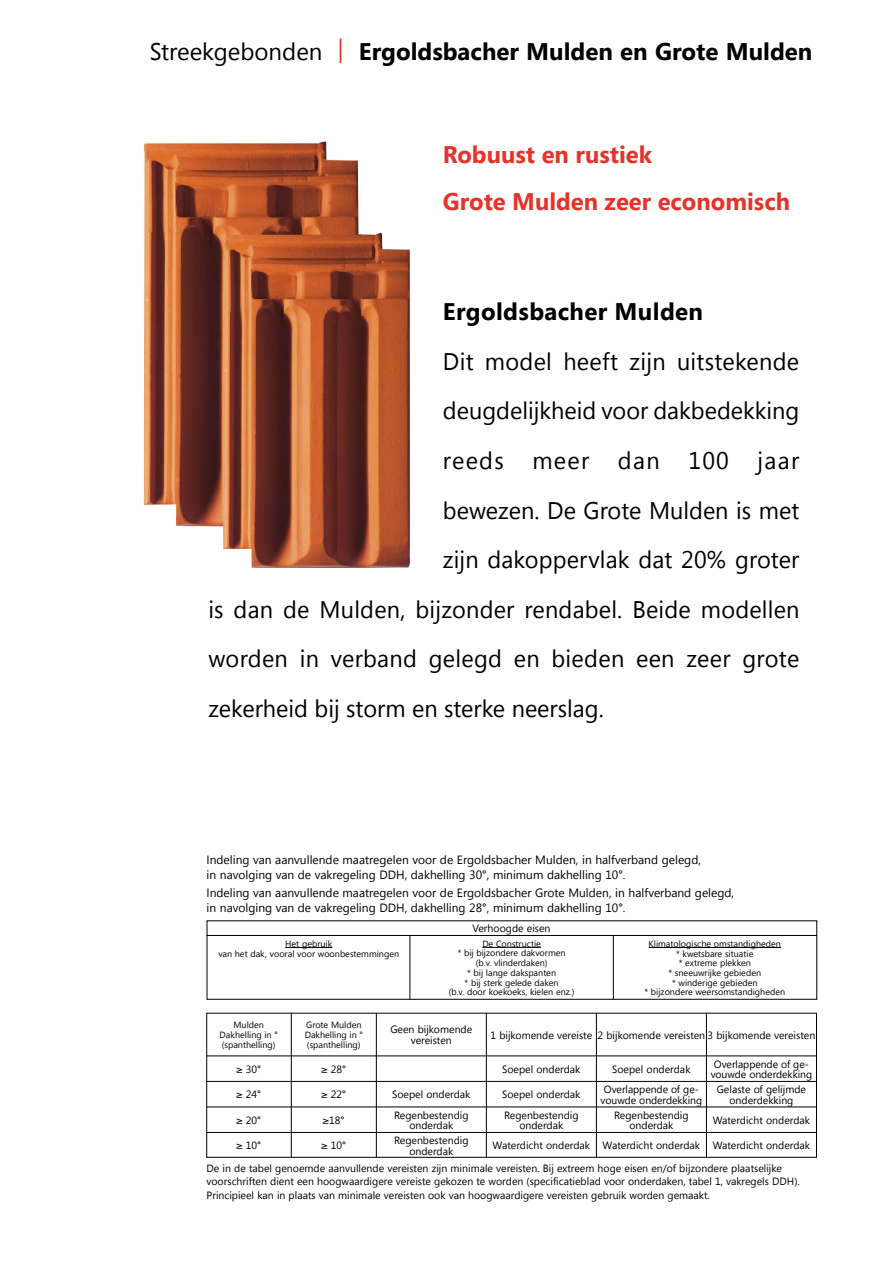
<style>
.page{position:relative;width:893px;height:1263px;background:#fff}
.page>*{position:absolute;margin:0;border:0;box-sizing:border-box;transform-origin:0 0}
.t1{font:24px "Segoe UI";letter-spacing:.005em;color:#000}
.t2{font:700 24px "Segoe UI";color:#000}
.t3{font:700 24px/46.5px "Segoe UI";color:#e73229}
.t4{font:24px "Segoe UI";letter-spacing:.055em;color:#000}
.t5{font:12px/14.4px "Segoe UI";color:#000}
.t6{font:10.5px/10.5px "Segoe UI";color:#000;text-align:center}
.t7{font:9px/9.8px "Segoe UI";color:#000;text-align:center}
.s1{font-weight:400}
.s2{font-weight:400;color:#e73229}
</style>
<div class="page">
<img style="left:144px;top:142px;width:266px;height:426px">
<hr style="left:207px;top:935px;width:610px;height:1px;background:#000">
<hr style="left:285px;top:947px;width:47px;height:1px;background:#000">
<hr style="left:482px;top:947px;width:59px;height:1px;background:#000">
<hr style="left:649px;top:947px;width:132px;height:1px;background:#000">
<hr style="left:410px;top:935px;width:1px;height:64px;background:#000">
<hr style="left:613px;top:935px;width:1px;height:64px;background:#000">
<hr style="left:206px;top:1056px;width:611px;height:1px;background:#000">
<hr style="left:207px;top:1081px;width:610px;height:1px;background:#000">
<hr style="left:206px;top:1107px;width:611px;height:1px;background:#000">
<hr style="left:207px;top:1132px;width:610px;height:1px;background:#000">
<hr style="left:291px;top:1013px;width:1px;height:144px;background:#000">
<hr style="left:376px;top:1013px;width:1px;height:144px;background:#000">
<hr style="left:486px;top:1013px;width:1px;height:144px;background:#000">
<hr style="left:596px;top:1013px;width:1px;height:144px;background:#000">
<hr style="left:706px;top:1013px;width:1px;height:144px;background:#000">
<h1 class="t2" style="left:150px;top:34px;width:664px"><span class="s1">Streekgebonden</span> <span class="s2">|</span> Ergoldsbacher Mulden en Grote Mulden</h1>
<h1 class="t3" style="left:443px;top:130px;width:349px">Robuust en rustiek<br>Grote Mulden zeer economisch</h1>
<h1 class="t2" style="left:443px;top:295px;width:262px">Ergoldsbacher Mulden</h1>
<h1 class="t1" style="left:443px;top:345px;width:358px">Dit model heeft zijn uitstekende</h1>
<h1 class="t1" style="left:443px;top:394px;width:358px">deugdelijkheid voor dakbedekking</h1>
<h1 class="t4" style="left:443px;top:444px;width:358px">reeds meer dan 100 jaar</h1>
<h1 class="t1" style="left:443px;top:493px;width:358px">bewezen. De Grote Mulden is met</h1>
<h1 class="t1" style="left:443px;top:543px;width:358px">zijn dakoppervlak dat 20% groter</h1>
<h1 class="t1" style="left:208px;top:592px;width:593px">is dan de Mulden, bijzonder rendabel. Beide modellen</h1>
<h1 class="t1" style="left:208px;top:642px;width:592px">worden in verband gelegd en bieden een zeer grote</h1>
<h1 class="t1" style="left:208px;top:691px;width:397px">zekerheid bij storm en sterke neerslag.</h1>
<p class="t5" style="left:207px;top:852px;width:496px">Indeling van aanvullende maatregelen voor de Ergoldsbacher Mulden, in halfverband gelegd, in navolging van de vakregeling DDH, dakhelling 30°, minimum dakhelling 10°.</p>
<p class="t5" style="left:207px;top:885px;width:529px">Indeling van aanvullende maatregelen voor de Ergoldsbacher Grote Mulden, in halfverband gelegd, in navolging van de vakregeling DDH, dakhelling 28°, minimum dakhelling 10°.</p>
<p class="t6" style="left:473px;top:923px;width:79px">Verhoogde eisen</p>
<p class="t7" style="left:218px;top:938px;width:182px">Het gebruik<br>van het dak, vooral voor woonbestemmingen</p>
<p class="t7" style="left:449px;top:938px;width:127px">De Constructie<br>* bij bijzondere dakvormen<br>(b.v. vlinderdaken)<br>* bij lange dakspanten<br>* bij sterk gelede daken<br>(b.v. door koekoeks, kielen enz.)</p>
<p class="t7" style="left:644px;top:938px;width:142px">Klimatologische omstandigheden<br>* kwetsbare situatie<br>* extreme plekken<br>* sneeuwrijke gebieden<br>* winderige gebieden<br>* bijzondere weersomstandigheden</p>
<p class="t7" style="left:220px;top:1020px;width:60px">Mulden<br>Dakhelling in ° (spanthelling)</p>
<p class="t6" style="left:236px;top:1063px;width:27px">≥ 30°</p>
<p class="t6" style="left:236px;top:1089px;width:27px">≥ 24°</p>
<p class="t6" style="left:236px;top:1114px;width:27px">≥ 20°</p>
<p class="t6" style="left:236px;top:1139px;width:27px">≥ 10°</p>
<p class="t7" style="left:305px;top:1020px;width:60px;text-align:left">Grote Mulden<br>Dakhelling in ° (spanthelling)</p>
<p class="t6" style="left:321px;top:1063px;width:27px">≥ 28°</p>
<p class="t6" style="left:321px;top:1089px;width:27px">≥ 22°</p>
<p class="t6" style="left:323px;top:1114px;width:23px">≥18°</p>
<p class="t6" style="left:321px;top:1139px;width:27px">≥ 10°</p>
<p class="t6" style="left:390px;top:1024px;width:83px">Geen bijkomende vereisten</p>
<p class="t6" style="left:490px;top:1029px;width:326px">1 bijkomende vereiste 2 bijkomende vereisten 3 bijkomende vereisten</p>
<p class="t6" style="left:502px;top:1063px;width:80px">Soepel onderdak</p>
<p class="t6" style="left:612px;top:1063px;width:80px">Soepel onderdak</p>
<p class="t6" style="left:711px;top:1058px;width:103px">Overlappende of ge&shy;vouwde onderdekking</p>
<p class="t6" style="left:392px;top:1089px;width:80px">Soepel onderdak</p>
<p class="t6" style="left:502px;top:1089px;width:80px">Soepel onderdak</p>
<p class="t6" style="left:601px;top:1084px;width:103px">Overlappende of ge&shy;vouwde onderdekking</p>
<p class="t6" style="left:717px;top:1084px;width:91px">Gelaste of gelijmde onderdekking</p>
<p class="t6" style="left:394px;top:1109px;width:76px">Regenbestendig onderdak</p>
<p class="t6" style="left:504px;top:1109px;width:76px">Regenbestendig onderdak</p>
<p class="t6" style="left:614px;top:1109px;width:76px">Regenbestendig onderdak</p>
<p class="t6" style="left:713px;top:1114px;width:99px">Waterdicht onderdak</p>
<p class="t6" style="left:394px;top:1135px;width:76px">Regenbestendig onderdak</p>
<p class="t6" style="left:493px;top:1140px;width:319px">Waterdicht onderdak Waterdicht onderdak Waterdicht onderdak</p>
<p class="t6" style="left:207px;top:1161px;width:595px;line-height:13.5px;text-align:left">De in de tabel genoemde aanvullende vereisten zijn minimale vereisten. Bij extreem hoge eisen en/of bijzondere plaatselijke voorschriften dient een hoogwaardigere vereiste gekozen te worden (specificatieblad voor onderdaken, tabel 1, vakregels DDH).<br>Principieel kan in plaats van minimale vereisten ook van hoogwaardigere vereisten gebruik worden gemaakt.</p>
</div>
